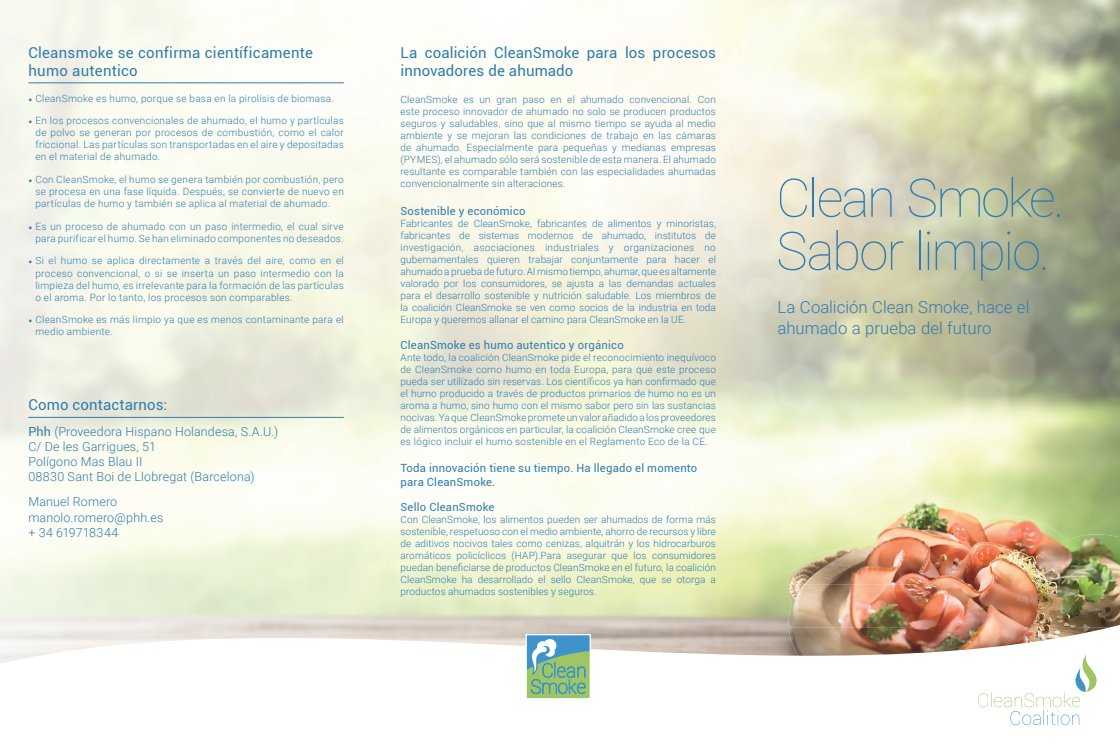
<style>
.page{position:relative;width:1120px;height:752px;background:#fff}
.page>*{position:absolute;margin:0;border:0;box-sizing:border-box;transform-origin:0 0}
.t1{font:100 53px/53px "Roboto";letter-spacing:-.045em;color:#317cad}
.t2{font:300 16.75px/20.1px "Roboto";color:#317cad}
.t3{font:15px/18px "Roboto";letter-spacing:.01em;color:#317cad}
.t4{font:300 12.5px/15px "Roboto";letter-spacing:.01em;color:#317cad}
.t5{font:11.25px/13.5px "Roboto";letter-spacing:.02em;color:#317cad}
.t6{font:300 10px/12px "Roboto";letter-spacing:.03em;color:#317cad;text-align:justify}
.s1{font-family:"Minion Pro";font-weight:400}
.s2{font-weight:400}
</style>
<div class="page">
<img style="left:0;top:0;width:1120px;height:442px">
<img style="left:672px;top:442px;width:224px;height:133px">
<img style="left:896px;top:442px;width:224px;height:88px">
<img style="left:1078px;top:530px;width:42px;height:10px">
<img style="left:672px;top:574px;width:134px;height:45px">
<img style="left:869px;top:497px;width:209px;height:44px">
<img style="left:1078px;top:534px;width:42px;height:3px">
<img style="left:811px;top:540px;width:58px;height:16px">
<img style="left:912px;top:540px;width:125px;height:44px">
<img style="left:1037px;top:540px;width:41px;height:79px">
<img style="left:787px;top:584px;width:250px;height:35px">
<svg style="left:0;top:619px;width:1120px;height:107px"></svg>
<svg style="left:978px;top:653px;width:118px;height:71px"></svg>
<hr style="left:28px;top:83px;width:316px;height:1px;background:#317cad">
<hr style="left:28px;top:417px;width:316px;height:1px;background:#317cad">
<svg style="left:525px;top:633px;width:66px;height:66px"></svg>
<h3 class="t3" style="left:28px;top:43px;width:286px">Cleansmoke se confirma científicamente humo autentico</h3>
<p class="t6" style="left:28px;top:92px;width:307px"><span class="s1">•</span> CleanSmoke es humo, porque se basa en la pirolisis de biomasa.</p>
<p class="t6" style="left:35px;top:114px;width:310px;text-indent:-7px"><span class="s1">•</span> En los procesos convencionales de ahumado, el humo y partículas de polvo se generan por procesos de combustión, como el calor friccional. Las partículas son transportadas en el aire y depositadas en el material de ahumado.</p>
<p class="t6" style="left:35px;top:173px;width:310px;text-indent:-7px"><span class="s1">•</span> Con CleanSmoke, el humo se genera también por combustión, pero se procesa en una fase líquida. Después, se convierte de nuevo en partículas de humo y también se aplica al material de ahumado.</p>
<p class="t6" style="left:28px;top:220px;width:317px;text-align:right"><span class="s1">•</span> Es un proceso de ahumado con un paso intermedio, el cual sirve para purificar el humo. Se han eliminado componentes no deseados.</p>
<p class="t6" style="left:35px;top:254px;width:310px;text-indent:-7px"><span class="s1">•</span> Si el humo se aplica directamente a través del aire, como en el proceso convencional, o si se inserta un paso intermedio con la limpieza del humo, es irrelevante para la formación de las partículas o el aroma. Por lo tanto, los procesos son comparables.</p>
<p class="t6" style="left:35px;top:313px;width:310px;text-indent:-7px"><span class="s1">•</span> CleanSmoke es más limpio ya que es menos contaminante para el medio ambiente.</p>
<h3 class="t3" style="left:28px;top:395px;width:140px">Como contactarnos:</h3>
<p class="t4" style="left:28px;top:423px;width:251px"><span class="s2">Phh</span> (Proveedora Hispano Holandesa, S.A.U.)<br>C/ De les Garrigues, 51<br>Polígono Mas Blau II<br>08830 Sant Boi de Llobregat (Barcelona)</p>
<p class="t4" style="left:28px;top:494px;width:136px">Manuel Romero manolo.romero@phh.es + 34 619718344</p>
<h3 class="t3" style="left:400px;top:43px;width:317px">La coalición CleanSmoke para los procesos innovadores de ahumado</h3>
<p class="t6" style="left:400px;top:93px;width:317px">CleanSmoke es un gran paso en el ahumado convencional. Con este proceso innovador de ahumado no solo se producen productos seguros y saludables, sino que al mismo tiempo se ayuda al medio ambiente y se mejoran las condiciones de trabajo en las cámaras de ahumado. Especialmente para pequeñas y medianas empresas (PYMES), el ahumado sólo será sostenible de esta manera. El ahumado resultante es comparable también con las especialidades ahumadas convencionalmente sin alteraciones.</p>
<p class="t5" style="left:400px;top:204px;width:127px">Sostenible y económico</p>
<p class="t6" style="left:400px;top:217px;width:317px">Fabricantes de CleanSmoke, fabricantes de alimentos y minoristas, fabricantes de sistemas modernos de ahumado, institutos de investigación, asociaciones industriales y organizaciones no gubernamentales quieren trabajar conjuntamente para hacer el ahumado a prueba de futuro. Al mismo tiempo, ahumar, que es altamente valorado por los consumidores, se ajusta a las demandas actuales para el desarrollo sostenible y nutrición saludable. Los miembros de la coalición CleanSmoke se ven como socios de la industria en toda Europa y queremos allanar el camino para CleanSmoke en la UE.</p>
<p class="t5" style="left:400px;top:337px;width:225px">CleanSmoke es humo autentico y orgánico</p>
<p class="t6" style="left:400px;top:351px;width:317px">Ante todo, la coalición CleanSmoke pide el reconocimiento inequívoco de CleanSmoke como humo en toda Europa, para que este proceso pueda ser utilizado sin reservas. Los científicos ya han confirmado que el humo producido a través de productos primarios de humo no es un aroma a humo, sino humo con el mismo sabor pero sin las sustancias nocivas. Ya que CleanSmoke promete un valor añadido a los proveedores de alimentos orgánicos en particular, la coalición CleanSmoke cree que es lógico incluir el humo sostenible en el Reglamento Eco de la CE.</p>
<p class="t5" style="left:400px;top:460px;width:298px">Toda innovación tiene su tiempo. Ha llegado el momento para CleanSmoke.</p>
<p class="t5" style="left:400px;top:499px;width:96px">Sello CleanSmoke</p>
<p class="t6" style="left:400px;top:513px;width:317px">Con CleanSmoke, los alimentos pueden ser ahumados de forma más sostenible, respetuoso con el medio ambiente, ahorro de recursos y libre de aditivos nocivos tales como cenizas, alquitrán y los hidrocarburos aromáticos policíclicos (HAP).Para asegurar que los consumidores puedan beneficiarse de productos CleanSmoke en el futuro, la coalición CleanSmoke ha desarrollado el sello CleanSmoke, que se otorga a productos ahumados sostenibles y seguros.</p>
<h1 class="t1" style="left:776px;top:169px;width:290px">Clean Smoke.<br>Sabor limpio.</h1>
<h2 class="t2" style="left:777px;top:296px;width:253px">La Coalición Clean Smoke, hace el ahumado a prueba del futuro</h2>
</div>
